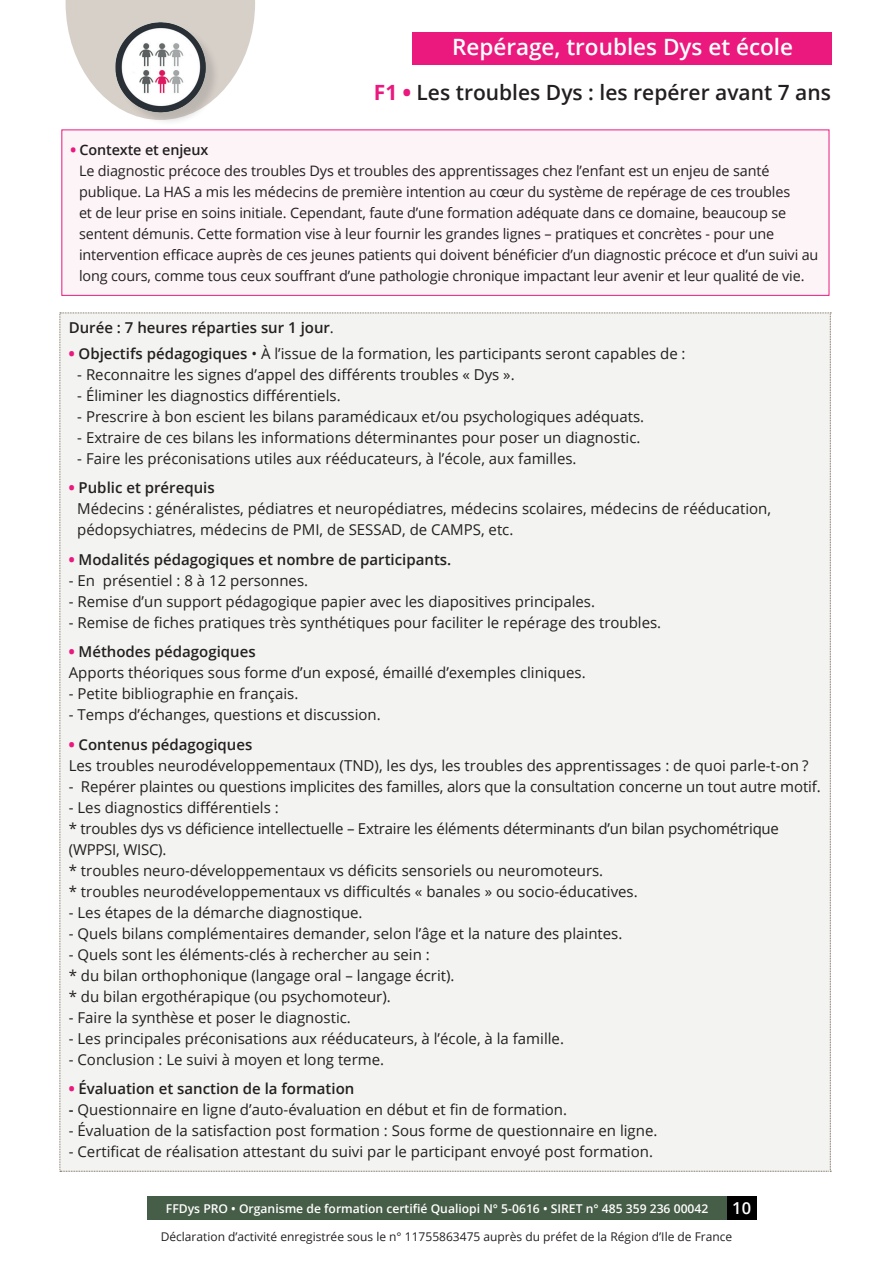
<style>
.page{position:relative;width:893px;height:1263px;background:#fff}
.page>*{position:absolute;margin:0;border:0;box-sizing:border-box;transform-origin:0 0}
.t1{font:600 22.5px "Open Sans";color:#fff}
.t2{font:600 21px "Open Sans";color:#231f20}
.t3{font:600 16.5px "Open Sans";color:#fff}
.t4{font:15px/21px "Open Sans";color:#231f20}
.t5{font:600 15px "Open Sans";color:#231f20}
.t6{font:14.4px/21px "Open Sans";letter-spacing:-.01em;color:#231f20}
.t7{font:600 12.15px "Open Sans";color:#fff}
.t8{font:12px "Open Sans";color:#231f20}
.s1{font-weight:700;color:#eb197e}
.s2{font-weight:800;color:#eb197e}
.s3{font-weight:600}
.s4{font-weight:400}
</style>
<div class="page">
<div style="left:412px;top:33px;width:419px;height:32px;background:#eb197e"></div>
<div style="left:147px;top:1196px;width:582px;height:24px;background:#465d47"></div>
<div style="left:727px;top:1196px;width:29px;height:24px;background:#000001"></div>
<svg style="left:66px;top:0;width:189px;height:105px"></svg>
<div style="left:60px;top:313px;width:771px;height:859px;background:#f3f3f1"></div>
<div style="left:62px;top:130px;width:767px;height:165px;background:#fdf4f7"></div>
<div style="left:62px;top:130px;width:767px;height:166px;border:1px solid #eb197e"></div>
<div style="left:118px;top:25px;width:102px;height:102px;background:#231f20;opacity:.15"></div>
<img style="left:114px;top:19px;width:96px;height:94px">
<h1 class="t1" style="left:452px;top:32px;width:343px">Repérage, troubles Dys et école</h1>
<h2 class="t2" style="left:374px;top:78px;width:459px"><span class="s1">F1</span> <span class="s2">•</span> Les troubles Dys : les repérer avant 7 ans</h2>
<p class="t6" style="left:79px;top:139px;width:741px;text-indent:-9px"><span class="s2">•</span> <span class="s3">Contexte et enjeux<br></span>Le diagnostic précoce des troubles Dys et troubles des apprentissages chez l’enfant est un enjeu de santé publique. La HAS a mis les médecins de première intention au cœur du système de repérage de ces troubles<br>et de leur prise en soins initiale. Cependant, faute d’une formation adéquate dans ce domaine, beaucoup se sentent démunis. Cette formation vise à leur fournir les grandes lignes – pratiques et concrètes - pour une intervention efficace auprès de ces jeunes patients qui doivent bénéficier d’un diagnostic précoce et d’un suivi au long cours, comme tous ceux souffrant d’une pathologie chronique impactant leur avenir et leur qualité de vie.</p>
<p class="t5" style="left:69px;top:318px;width:267px">Durée : 7 heures réparties sur 1 jour<span class="s4">.</span></p>
<p class="t4" style="left:69px;top:342px;width:618px"><span class="s2">•</span> <span class="s3">Objectifs pédagogiques</span> • À l’issue de la formation, les participants seront capables de :</p>
<p class="t4" style="left:77px;top:363px;width:439px">- Reconnaitre les signes d’appel des différents troubles « Dys ».</p>
<p class="t4" style="left:77px;top:384px;width:265px">- Éliminer les diagnostics différentiels.</p>
<p class="t4" style="left:77px;top:405px;width:568px">- Prescrire à bon escient les bilans paramédicaux et/ou psychologiques adéquats.</p>
<p class="t4" style="left:77px;top:426px;width:565px">- Extraire de ces bilans les informations déterminantes pour poser un diagnostic.</p>
<p class="t4" style="left:77px;top:447px;width:501px">- Faire les préconisations utiles aux rééducateurs, à l’école, aux familles.</p>
<p class="t4" style="left:77px;top:477px;width:695px;text-indent:-9px"><span class="s2">•</span> <span class="s3">Public et prérequis<br></span>Médecins : généralistes, pédiatres et neuropédiatres, médecins scolaires, médecins de rééducation, pédopsychiatres, médecins de PMI, de SESSAD, de CAMPS, etc.</p>
<p class="t5" style="left:69px;top:549px;width:384px"><span class="s2">•</span> Modalités pédagogiques et nombre de participants.</p>
<p class="t4" style="left:69px;top:569px;width:241px">- En présentiel : 8 à 12 personnes.</p>
<p class="t4" style="left:69px;top:590px;width:528px">- Remise d’un support pédagogique papier avec les diapositives principales.</p>
<p class="t4" style="left:69px;top:611px;width:594px">- Remise de fiches pratiques très synthétiques pour faciliter le repérage des troubles.</p>
<p class="t4" style="left:69px;top:641px;width:518px"><span class="s2">•</span> <span class="s3">Méthodes pédagogiques<br></span>Apports théoriques sous forme d’un exposé, émaillé d’exemples cliniques.</p>
<p class="t4" style="left:69px;top:683px;width:231px">- Petite bibliographie en français.</p>
<p class="t4" style="left:69px;top:704px;width:313px">- Temps d’échanges, questions et discussion.</p>
<p class="t4" style="left:69px;top:733px;width:741px"><span class="s2">•</span> <span class="s3">Contenus pédagogiques<br></span>Les troubles neurodéveloppementaux (TND), les dys, les troubles des apprentissages : de quoi parle-t-on ?</p>
<p class="t4" style="left:69px;top:775px;width:753px">- Repérer plaintes ou questions implicites des familles, alors que la consultation concerne un tout autre motif.</p>
<p class="t4" style="left:69px;top:796px;width:712px">- Les diagnostics différentiels :<br>* troubles dys vs déficience intellectuelle – Extraire les éléments déterminants d’un bilan psychométrique (WPPSI, WISC).<br>* troubles neuro-développementaux vs déficits sensoriels ou neuromoteurs.<br>* troubles neurodéveloppementaux vs difficultés « banales » ou socio-éducatives.</p>
<p class="t4" style="left:69px;top:901px;width:295px">- Les étapes de la démarche diagnostique.</p>
<p class="t4" style="left:69px;top:922px;width:555px">- Quels bilans complémentaires demander, selon l’âge et la nature des plaintes.</p>
<p class="t4" style="left:69px;top:943px;width:387px">- Quels sont les éléments-clés à rechercher au sein :<br>* du bilan orthophonique (langage oral – langage écrit). * du bilan ergothérapique (ou psychomoteur).</p>
<p class="t4" style="left:69px;top:1006px;width:284px">- Faire la synthèse et poser le diagnostic.</p>
<p class="t4" style="left:69px;top:1027px;width:497px">- Les principales préconisations aux rééducateurs, à l’école, à la famille.</p>
<p class="t4" style="left:69px;top:1048px;width:317px">- Conclusion : Le suivi à moyen et long terme.</p>
<p class="t5" style="left:69px;top:1078px;width:287px"><span class="s2">•</span> Évaluation et sanction de la formation</p>
<p class="t4" style="left:69px;top:1099px;width:500px"><span class="s3">-</span> Questionnaire en ligne d’auto-évaluation en début et fin de formation.</p>
<p class="t4" style="left:69px;top:1120px;width:590px">- Évaluation de la satisfaction post formation : Sous forme de questionnaire en ligne.</p>
<p class="t4" style="left:69px;top:1141px;width:586px">- Certificat de réalisation attestant du suivi par le participant envoyé post formation.</p>
<p class="t3" style="left:732px;top:1197px;width:20px">10</p>
<p class="t7" style="left:166px;top:1201px;width:544px">FFDys PRO • Organisme de formation certifié Qualiopi N° 5-0616 • SIRET n° 485 359 236 00042</p>
<p class="t8" style="left:161px;top:1228px;width:573px">Déclaration d’activité enregistrée sous le n° 11755863475 auprès du préfet de la Région d’Ile de France</p>
</div>
